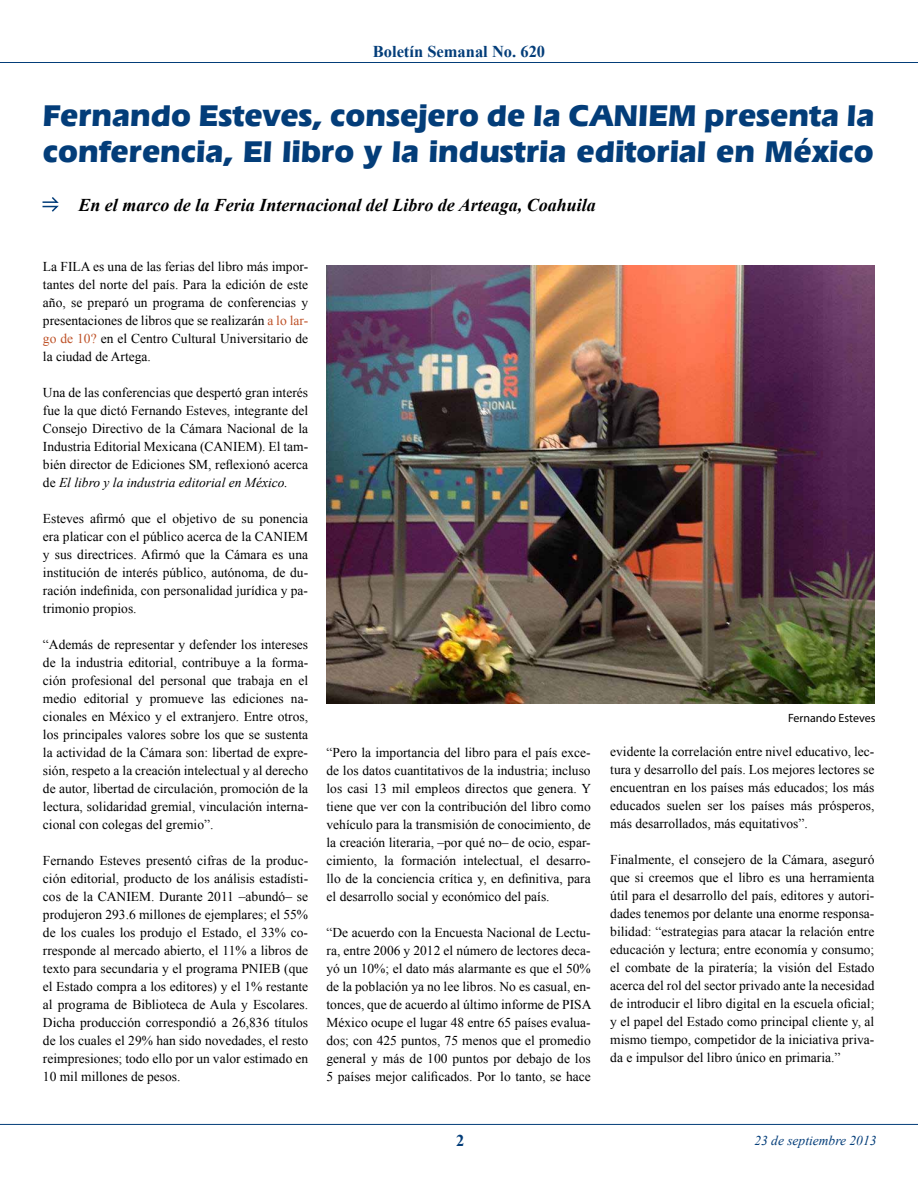
<style>
.page{position:relative;width:918px;height:1188px;background:#fff}
.page>*{position:absolute;margin:0;border:0;box-sizing:border-box;transform-origin:0 0}
.t1{font:700 31.5px/36px "Eras IT Cby BT";color:#033d79}
.t2{font:italic 700 18px "Times New Roman";color:#000}
.t3{font:700 16.5px "Times New Roman";color:#033d79}
.t4{font:13.5px/18px "Times New Roman";color:#000;text-align:justify}
.t5{font:italic 13.5px "Times New Roman";color:#033d79}
.t6{font:12px "Myriad Pro";color:#000}
.s1{color:#be5228}
.s2{font-style:italic}
</style>
<div class="page">
<hr style="left:0;top:62px;width:918px;height:1px;background:#033d79">
<hr style="left:0;top:1124px;width:918px;height:1px;background:#033d79">
<svg style="left:42px;top:197px;width:17px;height:15px"></svg>
<img style="left:327px;top:266px;width:548px;height:437px">
<p class="t3" style="left:373px;top:40px;width:174px">Boletín Semanal No. 620</p>
<h1 class="t1" style="left:43px;top:97px;width:833px">Fernando Esteves, consejero de la CANIEM presenta la conferencia, El libro y la industria editorial en México</h1>
<h2 class="t2" style="left:78px;top:193px;width:519px">En el marco de la Feria Internacional del Libro de Arteaga, Coahuila</h2>
<p class="t4" style="left:43px;top:257px;width:267px">La FILA es una de las ferias del libro más impor&shy;tantes del norte del país. Para la edición de este año, se preparó un programa de conferencias y presentaciones de libros que se realizarán <span class="s1">a lo lar&shy;go de 10?</span> en el Centro Cultural Universitario de la ciudad de Artega.</p>
<p class="t4" style="left:43px;top:383px;width:267px">Una de las conferencias que despertó gran interés fue la que dictó Fernando Esteves, integrante del Consejo Directivo de la Cámara Nacional de la Industria Editorial Mexicana (CANIEM). El tam&shy;bién director de Ediciones SM, reflexionó acerca de <span class="s2">El libro y la industria editorial en México.</span></p>
<p class="t4" style="left:43px;top:509px;width:267px">Esteves afirmó que el objetivo de su ponencia era platicar con el público acerca de la CANIEM y sus directrices. Afirmó que la Cámara es una institución de interés público, autónoma, de du&shy;ración indefinida, con personalidad jurídica y pa&shy;trimonio propios.</p>
<p class="t4" style="left:43px;top:635px;width:267px">“Además de representar y defender los intereses de la industria editorial, contribuye a la forma&shy;ción profesional del personal que trabaja en el medio editorial y promueve las ediciones na&shy;cionales en México y el extranjero. Entre otros, los principales valores sobre los que se sustenta la actividad de la Cámara son: libertad de expre&shy;sión, respeto a la creación intelectual y al derecho de autor, libertad de circulación, promoción de la lectura, solidaridad gremial, vinculación interna&shy;cional con colegas del gremio”.</p>
<p class="t4" style="left:43px;top:851px;width:267px">Fernando Esteves presentó cifras de la produc&shy;ción editorial, producto de los análisis estadísti&shy;cos de la CANIEM. Durante 2011 –abundó– se produjeron 293.6 millones de ejemplares; el 55% de los cuales los produjo el Estado, el 33% co&shy;rresponde al mercado abierto, el 11% a libros de texto para secundaria y el programa PNIEB (que el Estado compra a los editores) y el 1% restante al programa de Biblioteca de Aula y Escolares.<br>Dicha producción correspondió a 26,836 títulos de los cuales el 29% han sido novedades, el resto reimpresiones; todo ello por un valor estimado en 10 mil millones de pesos.</p>
<p class="t4" style="left:327px;top:743px;width:266px">“Pero la importancia del libro para el país exce&shy;de los datos cuantitativos de la industria; incluso los casi 13 mil empleos directos que genera. Y tiene que ver con la contribución del libro como vehículo para la transmisión de conocimiento, de la creación literaria, –por qué no– de ocio, espar&shy;cimiento, la formación intelectual, el desarro&shy;llo de la conciencia crítica y, en definitiva, para el desarrollo social y económico del país.</p>
<p class="t4" style="left:327px;top:923px;width:266px">“De acuerdo con la Encuesta Nacional de Lectu&shy;ra, entre 2006 y 2012 el número de lectores deca&shy;yó un 10%; el dato más alarmante es que el 50% de la población ya no lee libros. No es casual, en&shy;tonces, que de acuerdo al último informe de PISA México ocupe el lugar 48 entre 65 países evalua&shy;dos; con 425 puntos, 75 menos que el promedio general y más de 100 puntos por debajo de los 5 países mejor calificados. Por lo tanto, se hace</p>
<p class="t6" style="left:788px;top:711px;width:89px">Fernando Esteves</p>
<p class="t4" style="left:610px;top:742px;width:266px">evidente la correlación entre nivel educativo, lec&shy;tura y desarrollo del país. Los mejores lectores se encuentran en los países más educados; los más educados suelen ser los países más prósperos, más desarrollados, más equitativos”.</p>
<p class="t4" style="left:610px;top:850px;width:266px">Finalmente, el consejero de la Cámara, aseguró que si creemos que el libro es una herramienta útil para el desarrollo del país, editores y autori&shy;dades tenemos por delante una enorme responsa&shy;bilidad: “estrategias para atacar la relación entre educación y lectura; entre economía y consumo; el combate de la piratería; la visión del Estado acerca del rol del sector privado ante la necesidad de introducir el libro digital en la escuela oficial; y el papel del Estado como principal cliente y, al mismo tiempo, competidor de la iniciativa priva&shy;da e impulsor del libro único en primaria.”</p>
<p class="t3" style="left:456px;top:1130px;width:10px">2</p>
<p class="t5" style="left:754px;top:1131px;width:124px">23 de septiembre 2013</p>
</div>
